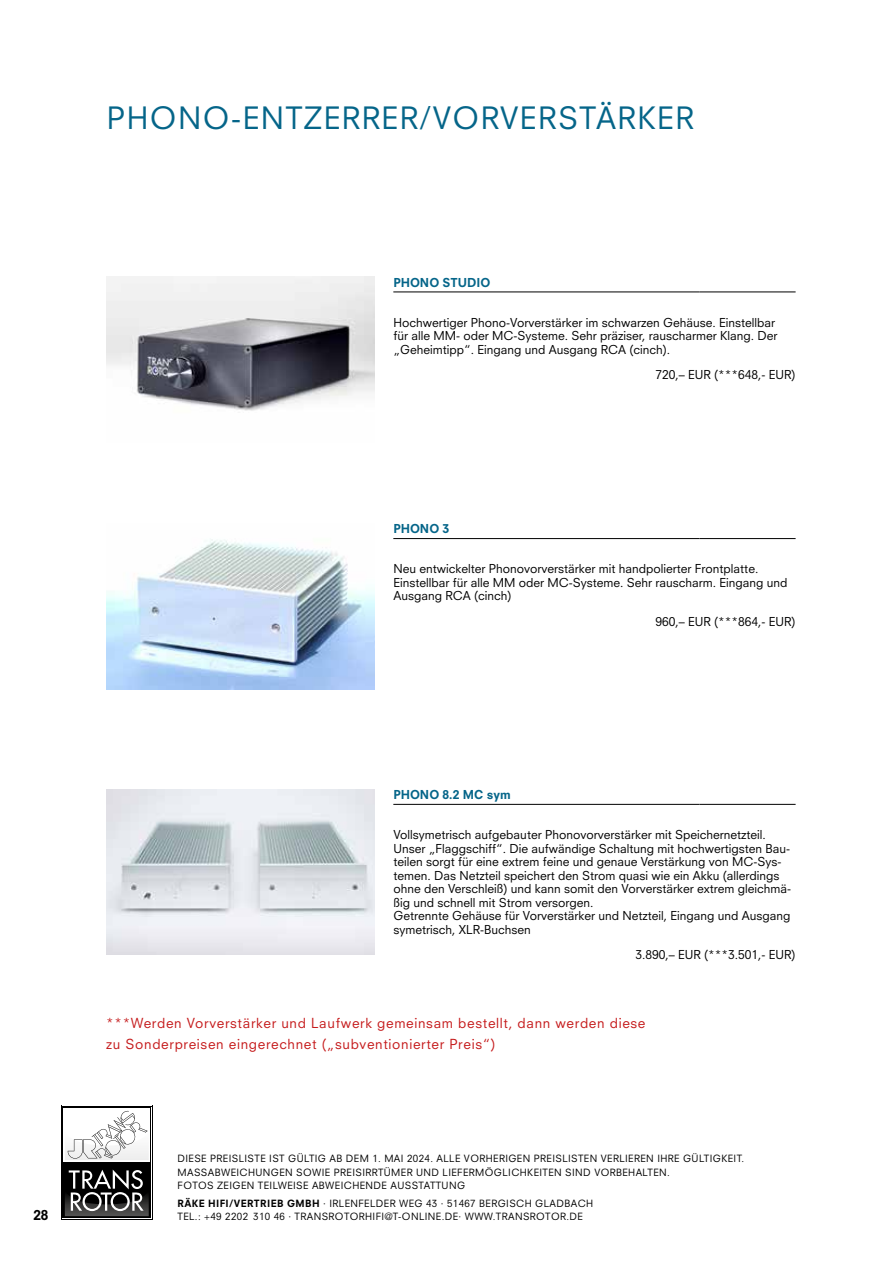
<style>
.page{position:relative;width:893px;height:1263px;background:#fff}
.page>*{position:absolute;margin:0;border:0;box-sizing:border-box;transform-origin:0 0}
.t1{font:30px "Neuzeit SLT Std";letter-spacing:.05em;color:#056589}
.t2{font:13.5px/21px "Neuzeit SLT Std";letter-spacing:.05em;color:#c51a1b}
.t3{font:800 13.5px "Neuzeit SLT Std";color:#000}
.t4{font:12px/13.5px "Neuzeit SLT Std";color:#000}
.t5{font:800 12px "Neuzeit SLT Std";color:#056589}
.t6{font:9.75px/13.5px "Neuzeit SLT Std";letter-spacing:.04em;color:#000}
.s1{font-weight:800}
</style>
<div class="page">
<img style="left:106px;top:277px;width:268px;height:134px">
<img style="left:106px;top:539px;width:268px;height:150px">
<img style="left:106px;top:789px;width:268px;height:166px">
<hr style="left:393px;top:292px;width:306px;height:1px;background:#000">
<hr style="left:699px;top:292px;width:97px;height:1px;background:#000">
<hr style="left:393px;top:538px;width:306px;height:1px;background:#000">
<hr style="left:699px;top:538px;width:97px;height:1px;background:#000">
<hr style="left:393px;top:804px;width:306px;height:1px;background:#000">
<hr style="left:699px;top:804px;width:97px;height:1px;background:#000">
<hr style="left:61px;top:1106px;width:1px;height:114px;background:#000">
<hr style="left:63px;top:1107px;width:1px;height:55px;background:#000">
<hr style="left:63px;top:1107px;width:88px;height:1px;background:#000">
<hr style="left:61px;top:1106px;width:92px;height:1px;background:#000">
<hr style="left:152px;top:1106px;width:1px;height:114px;background:#000">
<hr style="left:150px;top:1107px;width:1px;height:55px;background:#000">
<hr style="left:63px;top:1162px;width:88px;height:1px;background:#000">
<hr style="left:61px;top:1219px;width:92px;height:1px;background:#000">
<div style="left:63px;top:1163px;width:88px;height:55px;background:#000"></div>
<svg style="left:65px;top:1111px;width:84px;height:49px"></svg>
<svg style="left:65px;top:1169px;width:84px;height:47px"></svg>
<h1 class="t1" style="left:107px;top:100px;width:588px">PHONO-ENTZERRER/VORVERSTÄRKER</h1>
<p class="t5" style="left:393px;top:275px;width:99px">PHONO STUDIO</p>
<p class="t4" style="left:393px;top:315px;width:386px">Hochwertiger Phono-Vorverstärker im schwarzen Gehäuse. Einstellbar für alle MM- oder MC-Systeme. Sehr präziser, rauscharmer Klang. Der „Geheimtipp“. Eingang und Ausgang RCA (cinch).</p>
<p class="t4" style="left:655px;top:368px;width:142px">720,– EUR (***648,- EUR)</p>
<p class="t5" style="left:393px;top:522px;width:57px">PHONO 3</p>
<p class="t4" style="left:393px;top:562px;width:396px">Neu entwickelter Phonovorverstärker mit handpolierter Frontplatte.<br>Einstellbar für alle MM oder MC-Systeme. Sehr rauscharm. Eingang und<br>Ausgang RCA (cinch)</p>
<p class="t4" style="left:655px;top:615px;width:142px">960,– EUR (***864,- EUR)</p>
<p class="t5" style="left:393px;top:787px;width:119px">PHONO 8.2 MC sym</p>
<p class="t4" style="left:393px;top:828px;width:399px">Vollsymetrisch aufgebauter Phonovorverstärker mit Speichernetzteil.<br>Unser „Flaggschiff“. Die aufwändige Schaltung mit hochwertigsten Bau&shy;teilen sorgt für eine extrem feine und genaue Verstärkung von MC-Sys&shy;temen. Das Netzteil speichert den Strom quasi wie ein Akku (allerdings ohne den Verschleiß) und kann somit den Vorverstärker extrem gleichmä&shy;ßig und schnell mit Strom versorgen.<br>Getrennte Gehäuse für Vorverstärker und Netzteil, Eingang und Ausgang symetrisch, XLR-Buchsen</p>
<p class="t4" style="left:635px;top:948px;width:162px">3.890,– EUR (***3.501,- EUR)</p>
<p class="t2" style="left:106px;top:1012px;width:541px">***Werden Vorverstärker und Laufwerk gemeinsam bestellt, dann werden diese zu Sonderpreisen eingerechnet („subventionierter Preis“)</p>
<p class="t6" style="left:178px;top:1152px;width:568px">DIESE PREISLISTE IST GÜLTIG AB DEM 1. MAI 2024. ALLE VORHERIGEN PREISLISTEN VERLIEREN IHRE GÜLTIGKEIT.<br>MASSABWEICHUNGEN SOWIE PREISIRRTÜMER UND LIEFERMÖGLICHKEITEN SIND VORBEHALTEN.<br>FOTOS ZEIGEN TEILWEISE ABWEICHENDE AUSSTATTUNG</p>
<p class="t6" style="left:178px;top:1196px;width:417px"><span class="s1">RÄKE HIFI/VERTRIEB GMBH</span> · IRLENFELDER WEG 43 · 51467 BERGISCH GLADBACH</p>
<p class="t3" style="left:33px;top:1206px;width:17px">28</p>
<p class="t6" style="left:178px;top:1210px;width:407px">TEL.: +49 2202 310 46 · TRANSROTORHIFI@T-ONLINE.DE· WWW.TRANSROTOR.DE</p>
</div>
